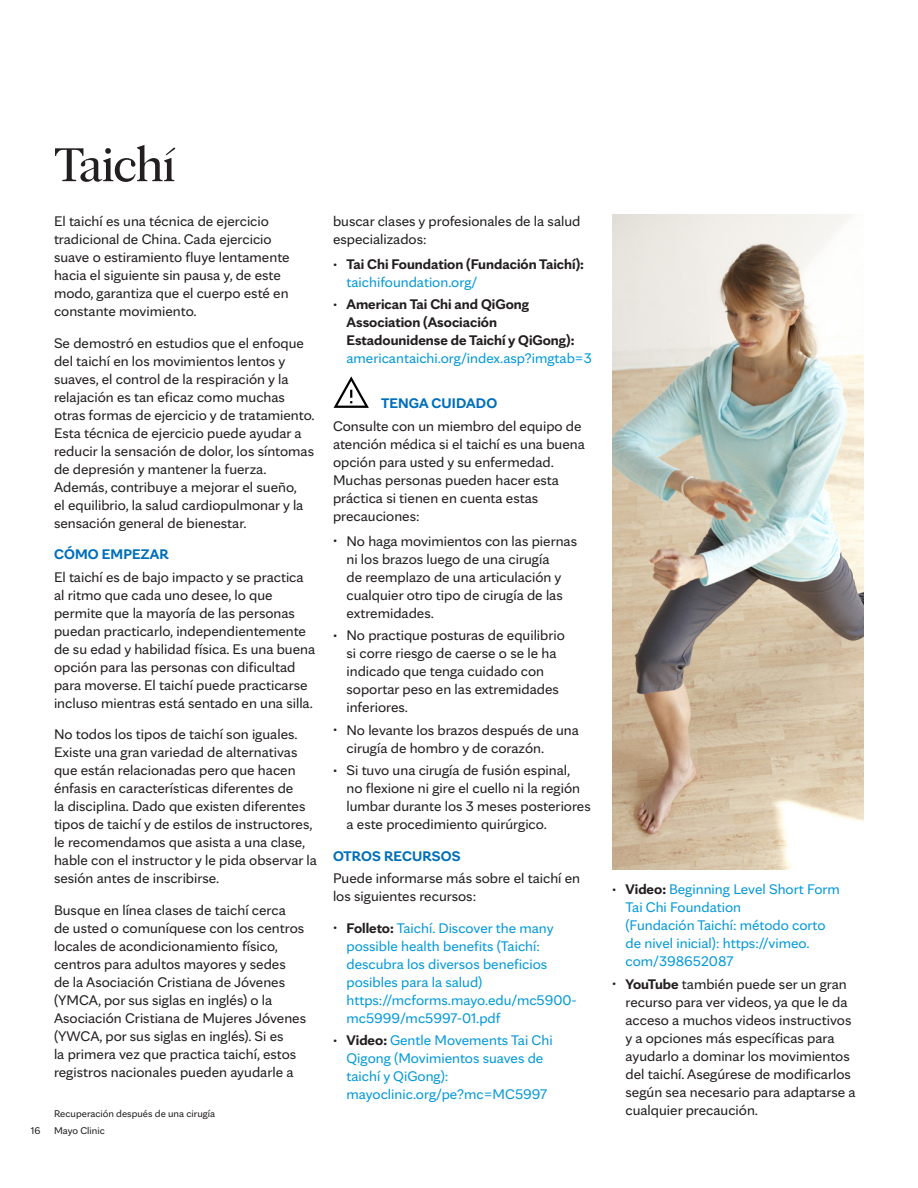
<style>
.page{position:relative;width:918px;height:1188px;background:#fff}
.page>*{position:absolute;margin:0;border:0;box-sizing:border-box;transform-origin:0 0}
.MC_-_HEADLINE{font:51px "Mayo Clinic Serif Display";letter-spacing:-.005em;color:#231f20}
.MC_-_BODY{font:15px/18px "Mayo Clinic Sans";color:#231f20}
.MC_-_BODY__Before_List{font:15px/18px "Mayo Clinic Sans";color:#231f20}
.t1{font:15px/18px "Mayo Clinic Sans";color:#069ad9}
.t2{font:700 15px/18px "Mayo Clinic Sans";color:#231f20}
.MC_-_SUBHEAD_1{font:700 15px "Mayo Clinic Sans";letter-spacing:.01em;color:#006fba}
.t3{font:10.5px/17.2px "Mayo Clinic Sans";color:#231f20}
.s1{font-weight:400;font-size:11.25px}
.s2{font-weight:400;color:#069ad9}
.s3{font-size:11.25px}
.s4{font-size:11.25px;color:#231f20}
.s5{font-weight:700;color:#231f20}
.s6{font-weight:700}
</style>
<div class="page">
<img style="left:612px;top:215px;width:252px;height:654px">
<svg style="left:334px;top:376px;width:35px;height:32px"></svg>
<p class="t3" style="left:31px;top:1121px;width:11px">16</p>
<p class="MC_-_HEADLINE" style="left:54px;top:126px;width:123px">Taichí</p>
<p class="MC_-_BODY" style="left:54px;top:211px;width:237px">El taichí es una técnica de ejercicio tradicional de China. Cada ejercicio suave o estiramiento fluye lentamente hacia el siguiente sin pausa y, de este modo, garantiza que el cuerpo esté en constante movimiento.</p>
<p class="MC_-_BODY" style="left:54px;top:332px;width:262px">Se demostró en estudios que el enfoque del taichí en los movimientos lentos y suaves, el control de la respiración y la relajación es tan eficaz como muchas otras formas de ejercicio y de tratamiento.<br>Esta técnica de ejercicio puede ayudar a reducir la sensación de dolor, los síntomas de depresión y mantener la fuerza.<br>Además, contribuye a mejorar el sueño,<br>el equilibrio, la salud cardiopulmonar y la sensación general de bienestar.</p>
<p class="MC_-_SUBHEAD_1" style="left:54px;top:542px;width:116px">CÓMO EMPEZAR</p>
<p class="MC_-_BODY" style="left:54px;top:566px;width:263px">El taichí es de bajo impacto y se practica al ritmo que cada uno desee, lo que permite que la mayoría de las personas puedan practicarlo, independientemente de su edad y habilidad física. Es una buena opción para las personas con dificultad para moverse. El taichí puede practicarse incluso mientras está sentado en una silla.</p>
<p class="MC_-_BODY" style="left:54px;top:724px;width:264px">No todos los tipos de taichí son iguales.<br>Existe una gran variedad de alternativas que están relacionadas pero que hacen énfasis en características diferentes de<br>la disciplina. Dado que existen diferentes tipos de taichí y de estilos de instructores, le recomendamos que asista a una clase, hable con el instructor y le pida observar la sesión antes de inscribirse.</p>
<p class="MC_-_BODY__Before_List" style="left:54px;top:899px;width:254px">Busque en línea clases de taichí cerca<br>de usted o comuníquese con los centros locales de acondicionamiento físico, centros para adultos mayores y sedes<br>de la Asociación Cristiana de Jóvenes (YMCA, por sus siglas en inglés) o la Asociación Cristiana de Mujeres Jóvenes (YWCA, por sus siglas en inglés). Si es<br>la primera vez que practica taichí, estos registros nacionales pueden ayudarle a</p>
<p class="t3" style="left:54px;top:1104px;width:163px">Recuperación después de una cirugía<br>Mayo Clinic</p>
<p class="MC_-_BODY__Before_List" style="left:333px;top:211px;width:249px">buscar clases y profesionales de la salud especializados:</p>
<p class="t2" style="left:346px;top:253px;width:239px;text-indent:-14px"><span class="s1">•</span> Tai Chi Foundation (Fundación Taichí): <span class="s2">taichifoundation.org/</span></p>
<p class="t2" style="left:346px;top:294px;width:247px;text-indent:-14px"><span class="s1">•</span> American Tai Chi and QiGong Association (Asociación Estadounidense de Taichí y QiGong): <span class="s2">americantaichi.org/index.asp?imgtab=3</span></p>
<p class="MC_-_SUBHEAD_1" style="left:381px;top:391px;width:118px">TENGA CUIDADO</p>
<p class="MC_-_BODY__Before_List" style="left:333px;top:415px;width:253px">Consulte con un miembro del equipo de atención médica si el taichí es una buena opción para usted y su enfermedad.<br>Muchas personas pueden hacer esta práctica si tienen en cuenta estas precauciones:</p>
<p class="MC_-_BODY" style="left:346px;top:530px;width:232px;text-indent:-14px"><span class="s3">•</span> No haga movimientos con las piernas ni los brazos luego de una cirugía<br>de reemplazo de una articulación y cualquier otro tipo de cirugía de las extremidades.</p>
<p class="MC_-_BODY" style="left:346px;top:625px;width:220px;text-indent:-14px"><span class="s3">•</span> No practique posturas de equilibrio si corre riesgo de caerse o se le ha indicado que tenga cuidado con soportar peso en las extremidades inferiores.</p>
<p class="MC_-_BODY" style="left:346px;top:719px;width:234px;text-indent:-14px"><span class="s3">•</span> No levante los brazos después de una cirugía de hombro y de corazón.</p>
<p class="MC_-_BODY" style="left:346px;top:760px;width:246px;text-indent:-14px"><span class="s3">•</span> Si tuvo una cirugía de fusión espinal,<br>no flexione ni gire el cuello ni la región lumbar durante los 3 meses posteriores a este procedimiento quirúrgico.</p>
<p class="MC_-_SUBHEAD_1" style="left:333px;top:844px;width:129px">OTROS RECURSOS</p>
<p class="MC_-_BODY" style="left:333px;top:868px;width:249px">Puede informarse más sobre el taichí en los siguientes recursos:</p>
<p class="t1" style="left:346px;top:917px;width:232px;text-indent:-14px"><span class="s4">•</span> <span class="s5">Folleto:</span> Taichí. Discover the many possible health benefits (Taichí: descubra los diversos beneficios posibles para la salud) https://mcforms.mayo.edu/mc5900- mc5999/mc5997-01.pdf</p>
<p class="t1" style="left:346px;top:1030px;width:208px;text-indent:-14px"><span class="s4">•</span> <span class="s5">Video:</span> Gentle Movements Tai Chi<br>Qigong (Movimientos suaves de taichí y QiGong): mayoclinic.org/pe?mc=MC5997</p>
<p class="t1" style="left:626px;top:879px;width:216px;text-indent:-14px"><span class="s4">•</span> <span class="s5">Video:</span> Beginning Level Short Form<br>Tai Chi Foundation<br>(Fundación Taichí: método corto de nivel inicial): https://vimeo. com/398652087</p>
<p class="MC_-_BODY" style="left:626px;top:973px;width:232px;text-indent:-14px"><span class="s3">•</span> <span class="s6">YouTube</span> también puede ser un gran recurso para ver videos, ya que le da acceso a muchos videos instructivos y a opciones más específicas para ayudarlo a dominar los movimientos del taichí. Asegúrese de modificarlos según sea necesario para adaptarse a cualquier precaución.</p>
</div>
